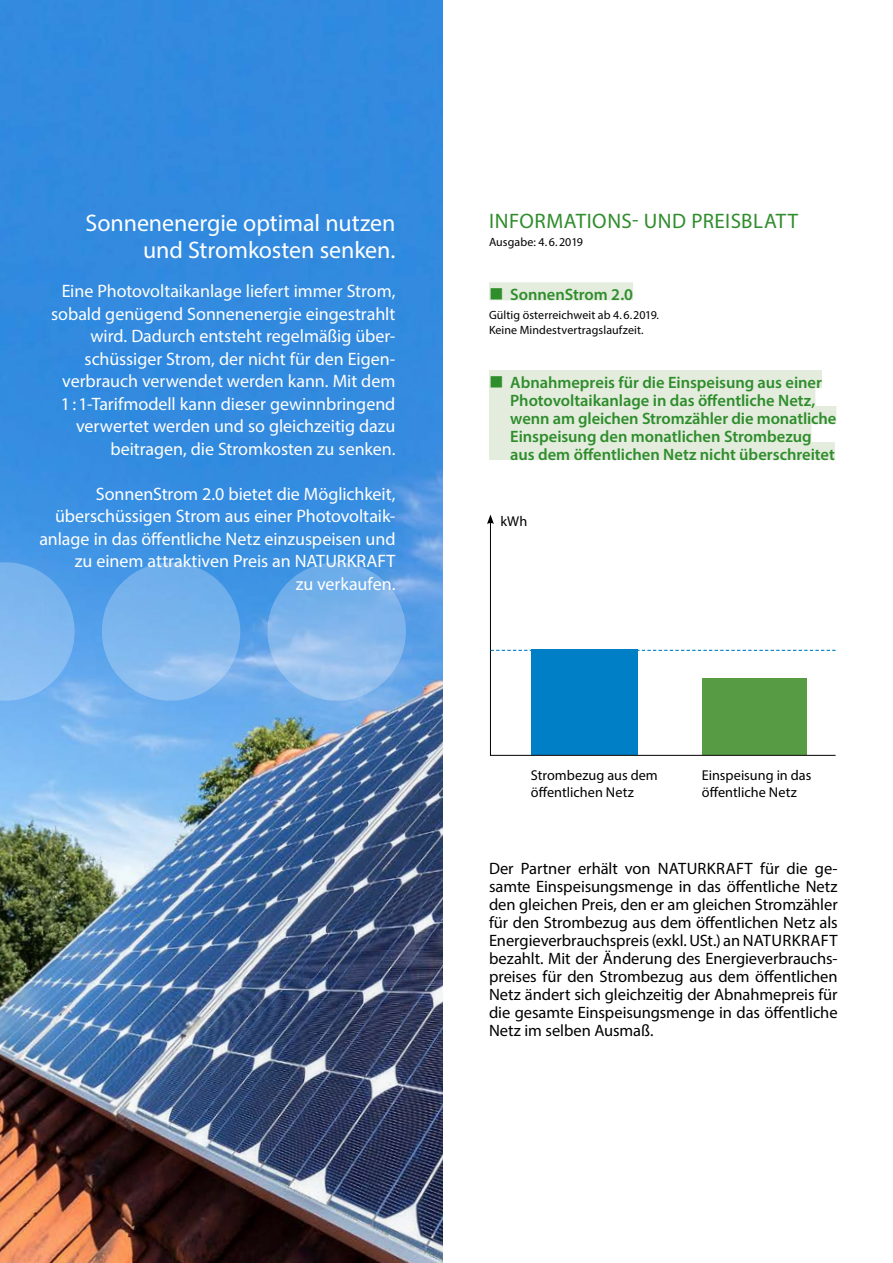
<style>
.page{position:relative;width:893px;height:1263px;background:#fff}
.page>*{position:absolute;margin:0;border:0;box-sizing:border-box;transform-origin:0 0}
.t1{font:24px/27px "Myriad Pro";letter-spacing:-.005em;color:#fff;text-align:right}
.t2{font:21px "Myriad Pro";letter-spacing:.025em;color:#2f8d2c}
.t3{font:18px/22.5px "Myriad Pro";letter-spacing:-.005em;color:#fff;text-align:right}
.t4{font:16.5px/18px "Myriad Pro";letter-spacing:-.005em;color:#000;text-align:justify}
.t5{font:600 16.5px/18px "Myriad Pro";letter-spacing:-.005em;color:#2f8d2c}
.t6{font:14.25px/16.2px "Myriad Pro";color:#000}
.t7{font:12px/14.7px "Myriad Pro";letter-spacing:.005em;color:#000}
</style>
<div class="page">
<img style="left:0;top:0;width:442px;height:1263px">
<svg style="left:267px;top:562px;width:139px;height:139px;background:#85b8ec"></svg>
<svg style="left:102px;top:562px;width:138px;height:139px;background:#7eb6ed"></svg>
<svg style="left:0;top:562px;width:75px;height:139px;background:#7bb5ef"></svg>
<div style="left:489px;top:282px;width:144px;height:18px;background:#e3ecdd"></div>
<div style="left:489px;top:370px;width:333px;height:18px;background:#e3ecdd"></div>
<div style="left:489px;top:388px;width:326px;height:18px;background:#e3ecdd"></div>
<div style="left:489px;top:406px;width:347px;height:18px;background:#e3ecdd"></div>
<div style="left:489px;top:424px;width:322px;height:18px;background:#e3ecdd"></div>
<div style="left:489px;top:442px;width:346px;height:18px;background:#e3ecdd"></div>
<svg style="left:490px;top:524px;width:346px;height:232px"></svg>
<svg style="left:487px;top:514px;width:7px;height:10px"></svg>
<svg style="left:490px;top:650px;width:346px;height:1px"></svg>
<h1 class="t1" style="left:86px;top:209px;width:311px">Sonnenenergie optimal nutzen und Stromkosten senken.</h1>
<p class="t3" style="left:51px;top:280px;width:346px">Eine Photovoltaikanlage liefert immer Strom, sobald genügend Sonnenenergie eingestrahlt wird. Dadurch entsteht regelmäßig über&shy;schüssiger Strom, der nicht für den Eigen&shy;verbrauch verwendet werden kann. Mit dem 1 : 1-Tarifmodell kann dieser gewinnbringend verwertet werden und so gleichzeitig dazu beitragen, die Stromkosten zu senken.</p>
<p class="t3" style="left:39px;top:482px;width:358px">SonnenStrom 2.0 bietet die Möglichkeit, überschüssigen Strom aus einer Photovoltaik&shy;anlage in das öffentliche Netz einzuspeisen und zu einem attraktiven Preis an NATURKRAFT<br>zu verkaufen.</p>
<p class="t2" style="left:489px;top:208px;width:310px">INFORMATIONS- UND PREISBLATT</p>
<p class="t7" style="left:489px;top:235px;width:96px">Ausgabe: 4. 6.2019</p>
<p class="t5" style="left:489px;top:285px;width:146px">■ SonnenStrom 2.0</p>
<p class="t7" style="left:489px;top:308px;width:172px">Gültig österreichweit ab 4. 6.2019.<br>Keine Mindestvertragslaufzeit.</p>
<p class="t5" style="left:510px;top:373px;width:328px;text-indent:-21px">■ Abnahmepreis für die Einspeisung aus einer Photovoltaikanlage in das öffentliche Netz, wenn am gleichen Stromzähler die monatliche Einspeisung den monatlichen Strombezug aus dem öffentlichen Netz nicht überschreitet</p>
<p class="t6" style="left:500px;top:513px;width:28px">kWh</p>
<p class="t6" style="left:531px;top:767px;width:128px">Strombezug aus dem öffentlichen Netz</p>
<p class="t6" style="left:702px;top:767px;width:111px">Einspeisung in das öffentliche Netz</p>
<p class="t4" style="left:489px;top:859px;width:350px">Der Partner erhält von NATURKRAFT für die ge&shy;samte Einspeisungsmenge in das öffentliche Netz den gleichen Preis, den er am gleichen Stromzähler für den Strombezug aus dem öffentlichen Netz als Energieverbrauchspreis (exkl. USt.) an NATURKRAFT bezahlt. Mit der Änderung des Energieverbrauchs&shy;preises für den Strombezug aus dem öffentlichen Netz ändert sich gleichzeitig der Abnahmepreis für die gesamte Einspeisungsmenge in das öffentliche Netz im selben Ausmaß.</p>
</div>
